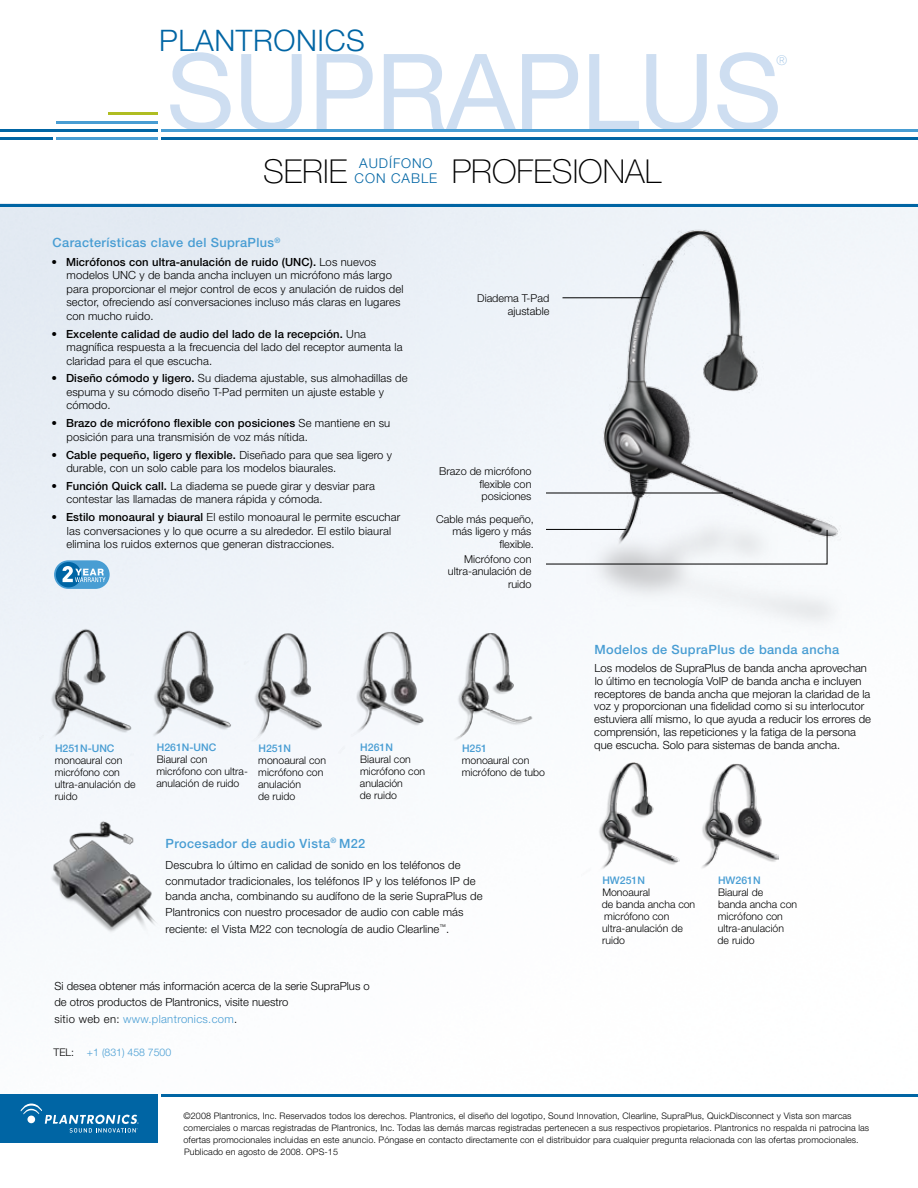
<style>
.page{position:relative;width:918px;height:1188px;background:#fff}
.page>*{position:absolute;margin:0;border:0;box-sizing:border-box;transform-origin:0 0}
.t1{font:105.3px "Helvetica Neue";letter-spacing:-.01em;color:#cedef1}
.t2{font:100 33px "Helvetica Neue";color:#000}
.t3{font:300 29.7px "Helvetica Neue";letter-spacing:.02em;color:#0065a4}
.t4{font:300 13.5px/15px "Helvetica Neue";letter-spacing:.07em;color:#0065a4;text-align:center}
.t5{font:100 13.35px "Helvetica Neue";color:#a2c5e6}
.t6{font:500 12.75px "Helvetica Neue";letter-spacing:.03em;color:#489dd3}
.t7{font:300 11.25px/13.5px "Helvetica Neue";letter-spacing:.01em;color:#000}
.t8{font:300 10.8px/12.8px "Helvetica Neue";color:#000;text-align:right}
.t9{font:300 10.5px/12px "Helvetica Neue";color:#000}
.t10{font:500 10.5px "Helvetica Neue";color:#489dd3}
.t11{font:300 10.5px "Helvetica Neue";color:#489dd3}
.t12{font:300 9px/12px "Helvetica Neue";letter-spacing:.01em;color:#000}
.s1{font-weight:500}
.s2{color:#489dd3}
.s3{color:#000}
</style>
<div class="page">
<img style="left:0;top:207px;width:918px;height:888px">
<hr style="left:56px;top:121px;width:102px;height:2px;background:#489dd3">
<hr style="left:108px;top:112px;width:50px;height:3px;background:#afbd22">
<hr style="left:0;top:204px;width:918px;height:3px;background:#0065a4">
<hr style="left:162px;top:137px;width:756px;height:3px;background:#0065a4">
<hr style="left:56px;top:137px;width:102px;height:3px;background:#489dd3">
<hr style="left:0;top:137px;width:53px;height:3px;background:#0065a4">
<hr style="left:162px;top:129px;width:756px;height:3px;background:#489dd3">
<hr style="left:0;top:129px;width:158px;height:3px;background:#0065a4">
<hr style="left:161px;top:1094px;width:757px;height:2px;background:#0065a4">
<div style="left:0;top:1094px;width:157px;height:48px;background:#0065a4"></div>
<svg style="left:21px;top:1104px;width:118px;height:29px"></svg>
<img style="left:541px;top:224px;width:354px;height:413px">
<hr style="left:562px;top:297px;width:88px;height:1px;background:#000">
<hr style="left:546px;top:493px;width:187px;height:1px;background:#000">
<svg style="left:546px;top:529px;width:281px;height:35px"></svg>
<img style="left:36px;top:811px;width:150px;height:131px">
<svg style="left:54px;top:560px;width:56px;height:29px"></svg>
<div style="left:56px;top:562px;width:25px;height:25px;background:#0065a4;border-radius:50%"></div>
<svg style="left:63px;top:566px;width:42px;height:16px"></svg>
<img style="left:30px;top:621px;width:524px;height:139px">
<img style="left:582px;top:762px;width:196px;height:115px">
<h3 class="t3" style="left:159px;top:22px;width:38px">Plan</h3>
<h3 class="t3" style="left:236px;top:22px;width:131px">tron ics</h3>
<h1 class="t1" style="left:166px;top:29px;width:617px">SUPRAPLUS</h1>
<p class="t5" style="left:776px;top:52px;width:12px">®</p>
<p class="t4" style="left:355px;top:156px;width:84px">AUDÍFONO<br>CON CABLE</p>
<h2 class="t2" style="left:263px;top:153px;width:86px">SERIE</h2>
<h2 class="t2" style="left:452px;top:153px;width:211px">PROFESIONAL</h2>
<p class="t6" style="left:53px;top:235px;width:229px">Características clave del SupraPlus<sup>®</sup></p>
<p class="t7" style="left:66px;top:255px;width:339px;text-indent:-15px"><span class="s1">• Micrófonos con ultra-anulación de ruido (UNC).</span> Los nuevos modelos UNC y de banda ancha incluyen un micrófono más largo para proporcionar el mejor control de ecos y anulación de ruidos del sector, ofreciendo así conversaciones incluso más claras en lugares con mucho ruido.</p>
<p class="t7" style="left:66px;top:327px;width:338px;text-indent:-15px"><span class="s1">• Excelente calidad de audio del lado de la recepción.</span> Una magnífica respuesta a la frecuencia del lado del receptor aumenta la claridad para el que escucha.</p>
<p class="t7" style="left:66px;top:371px;width:343px;text-indent:-15px"><span class="s1">• Diseño cómodo y ligero.</span> Su diadema ajustable, sus almohadillas de espuma y su cómodo diseño T-Pad permiten un ajuste estable y cómodo.</p>
<p class="t7" style="left:67px;top:416px;width:325px;text-indent:-15px"><span class="s1">• Brazo de micrófono flexible con posiciones</span> Se mantiene en su posición para una transmisión de voz más nítida.</p>
<p class="t7" style="left:66px;top:448px;width:327px;text-indent:-15px"><span class="s1">• Cable pequeño, ligero y flexible.</span> Diseñado para que sea ligero y durable, con un solo cable para los modelos biaurales.</p>
<p class="t7" style="left:66px;top:479px;width:310px;text-indent:-15px"><span class="s1">• Función Quick call.</span> La diadema se puede girar y desviar para contestar las llamadas de manera rápida y cómoda.</p>
<p class="t7" style="left:66px;top:510px;width:335px;text-indent:-15px"><span class="s1">• Estilo monoaural y biaural</span> El estilo monoaural le permite escuchar las conversaciones y lo que ocurre a su alrededor. El estilo biaural elimina los ruidos externos que generan distracciones.</p>
<p class="t8" style="left:477px;top:291px;width:74px">Diadema T-Pad ajustable</p>
<p class="t8" style="left:479px;top:464px;width:54px;text-align:justify;text-indent:-40px">Brazo de micrófono flexible con posiciones</p>
<p class="t8" style="left:436px;top:512px;width:99px">Cable más pequeño, más ligero y más flexible.</p>
<p class="t8" style="left:448px;top:552px;width:85px">Micrófono con ultra-anulación de ruido</p>
<p class="t10" style="left:55px;top:742px;width:61px">H251N-UNC</p>
<p class="t9" style="left:55px;top:754px;width:82px">monoaural con micrófono con ultra-anulación de ruido</p>
<p class="t10" style="left:157px;top:741px;width:61px">H261N-UNC</p>
<p class="t9" style="left:156px;top:754px;width:93px">Biaural con micrófono con ultra&shy;anulación de ruido</p>
<p class="t10" style="left:259px;top:742px;width:34px">H251N</p>
<p class="t9" style="left:258px;top:754px;width:69px">monoaural con micrófono con anulación<br>de ruido</p>
<p class="t10" style="left:360px;top:741px;width:34px">H261N</p>
<p class="t9" style="left:360px;top:754px;width:67px">Biaural con micrófono con anulación<br>de ruido</p>
<p class="t10" style="left:462px;top:742px;width:27px">H251</p>
<p class="t9" style="left:462px;top:754px;width:85px">monoaural con micrófono de tubo</p>
<p class="t6" style="left:166px;top:835px;width:201px">Procesador de audio Vista<sup>®</sup> M22</p>
<p class="t7" style="left:166px;top:857px;width:318px;line-height:15.9px">Descubra lo último en calidad de sonido en los teléfonos de conmutador tradicionales, los teléfonos IP y los teléfonos IP de banda ancha, combinando su audífono de la serie SupraPlus de Plantronics con nuestro procesador de audio con cable más reciente: el Vista M22 con tecnología de audio Clearline<sup>™</sup>.</p>
<p class="t7" style="left:54px;top:977px;width:317px;line-height:16.5px">Si desea obtener más información acerca de la serie SupraPlus o de otros productos de Plantronics, visite nuestro<br>sitio web en: <span class="s2">www.plantronics.com</span>.</p>
<p class="t11" style="left:54px;top:1046px;width:119px"><span class="s3">TEL:</span> +1 (831) 458 7500</p>
<p class="t6" style="left:594px;top:642px;width:246px">Modelos de SupraPlus de banda ancha</p>
<p class="t7" style="left:594px;top:661px;width:278px;line-height:12.8px">Los modelos de SupraPlus de banda ancha aprovechan lo último en tecnología VoIP de banda ancha e incluyen receptores de banda ancha que mejoran la claridad de la voz y proporcionan una fidelidad como si su interlocutor estuviera allí mismo, lo que ayuda a reducir los errores de comprensión, las repeticiones y la fatiga de la persona que escucha. Solo para sistemas de banda ancha.</p>
<p class="t10" style="left:602px;top:874px;width:44px">HW251N</p>
<p class="t9" style="left:602px;top:886px;width:95px">Monoaural<br>de banda ancha con micrófono con ultra-anulación de ruido</p>
<p class="t10" style="left:718px;top:874px;width:44px">HW261N</p>
<p class="t9" style="left:718px;top:886px;width:81px">Biaural de<br>banda ancha con micrófono con ultra-anulación de ruido</p>
<p class="t12" style="left:184px;top:1110px;width:687px">©2008 Plantronics, Inc. Reservados todos los derechos. Plantronics, el diseño del logotipo, Sound Innovation, Clearline, SupraPlus, QuickDisconnect y Vista son marcas comerciales o marcas registradas de Plantronics, Inc. Todas las demás marcas registradas pertenecen a sus respectivos propietarios. Plantronics no respalda ni patrocina las ofertas promocionales incluidas en este anuncio. Póngase en contacto directamente con el distribuidor para cualquier pregunta relacionada con las ofertas promocionales.<br>Publicado en agosto de 2008. OPS-15</p>
</div>
